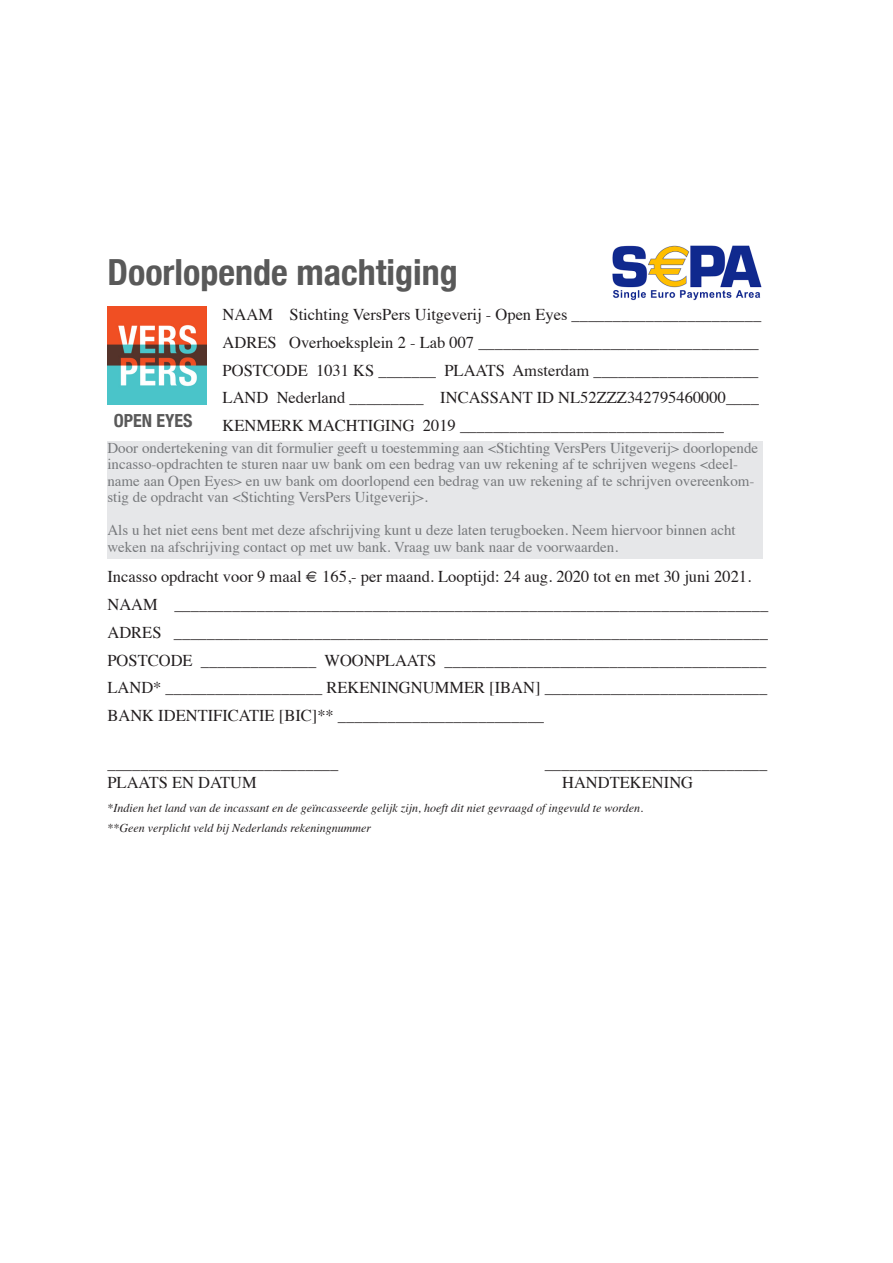
<style>
.page{position:relative;width:893px;height:1263px;background:#fff}
.page>*{position:absolute;margin:0;border:0;box-sizing:border-box;transform-origin:0 0}
.t1{font:700 condensed 36px "Helvetica Neue";color:#595959}
.t2{font:700 condensed 18px "Helvetica Neue";color:#595959}
.t3{font:16.5px/27.8px "Times";color:#231f20}
.t4{font:15px/16.5px "Times";color:#76787b}
.t5{font:italic 12px "Times";color:#231f20}
</style>
<div class="page">
<img style="left:612px;top:245px;width:150px;height:55px">
<img style="left:107px;top:306px;width:99px;height:98px">
<div style="left:107px;top:441px;width:656px;height:118px;background:#e6e7e9"></div>
<p class="t1" style="left:107px;top:242px;width:352px">Doorlopende machtiging</p>
<p class="t3" style="left:223px;top:299px;width:540px">NAAM Stichting VersPers Uitgeverij - Open Eyes _______________________</p>
<p class="t3" style="left:223px;top:327px;width:538px">ADRES Overhoeksplein 2 - Lab 007 __________________________________</p>
<p class="t3" style="left:223px;top:355px;width:537px">POSTCODE 1031 KS _______ PLAATS Amsterdam ____________________</p>
<p class="t3" style="left:223px;top:382px;width:538px">LAND Nederland _________ INCASSANT ID NL52ZZZ342795460000____</p>
<p class="t3" style="left:223px;top:410px;width:503px">KENMERK MACHTIGING 2019 ________________________________</p>
<p class="t4" style="left:107px;top:438px;width:652px">Door ondertekening van dit formulier geeft u toestemming aan &lt;Stichting VersPers Uitgeverij&gt; doorlopende incasso-opdrachten te sturen naar uw bank om een bedrag van uw rekening af te schrijven wegens &lt;deel&shy;name aan Open Eyes&gt; en uw bank om doorlopend een bedrag van uw rekening af te schrijven overeenkom&shy;stig de opdracht van &lt;Stichting VersPers Uitgeverij&gt;.</p>
<p class="t4" style="left:107px;top:521px;width:630px">Als u het niet eens bent met deze afschrijving kunt u deze laten terugboeken. Neem hiervoor binnen acht weken na afschrijving contact op met uw bank. Vraag uw bank naar de voorwaarden.</p>
<p class="t3" style="left:107px;top:561px;width:645px">Incasso opdracht voor 9 maal € 165,- per maand. Looptijd: 24 aug. 2020 tot en met 30 juni 2021.</p>
<p class="t3" style="left:107px;top:589px;width:662px">NAAM ________________________________________________________________________</p>
<p class="t3" style="left:107px;top:617px;width:662px">ADRES ________________________________________________________________________</p>
<p class="t3" style="left:107px;top:645px;width:660px">POSTCODE ______________ WOONPLAATS _______________________________________</p>
<p class="t3" style="left:107px;top:672px;width:661px">LAND* ___________________ REKENINGNUMMER [IBAN] ___________________________<br>BANK IDENTIFICATIE [BIC]** _________________________</p>
<p class="t2" style="left:114px;top:405px;width:80px">OPEN EYES</p>
<p class="t3" style="left:107px;top:748px;width:233px">____________________________</p>
<p class="t3" style="left:545px;top:748px;width:224px">___________________________</p>
<p class="t3" style="left:107px;top:768px;width:151px">PLAATS EN DATUM</p>
<p class="t3" style="left:562px;top:768px;width:133px">HANDTEKENING</p>
<p class="t5" style="left:107px;top:797px;width:537px">*Indien het land van de incassant en de geïncasseerde gelijk zijn, hoeft dit niet gevraagd of ingevuld te worden.</p>
<p class="t5" style="left:107px;top:817px;width:265px">**Geen verplicht veld bij Nederlands rekeningnummer</p>
</div>
